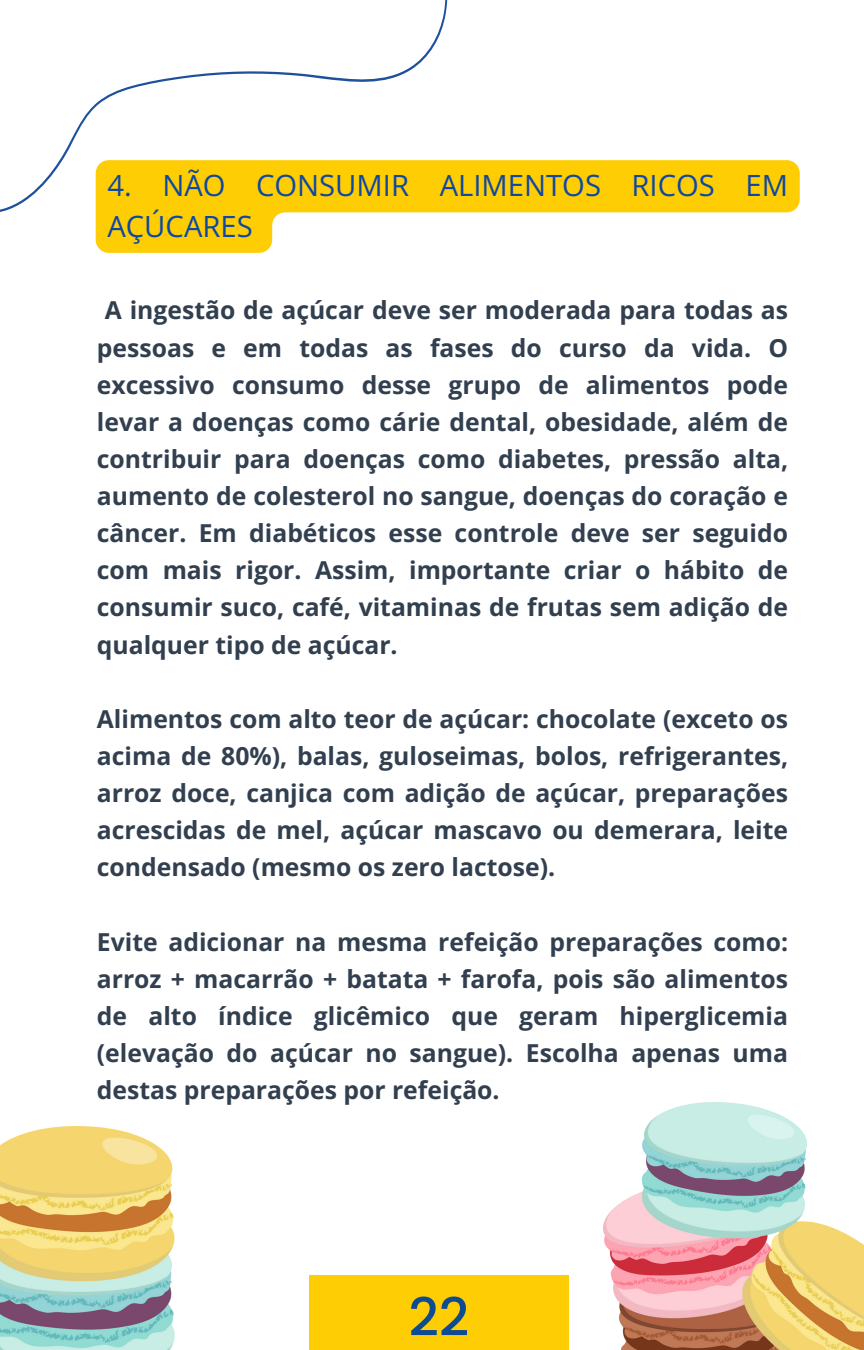
<style>
.page{position:relative;width:864px;height:1350px;background:#fff}
.page>*{position:absolute;margin:0;border:0;box-sizing:border-box;transform-origin:0 0}
.t1{font:500 52.43px "Poppins";color:#0d4b92}
.t2{font:29.25px/40.5px "Open Sans";color:#0e47a5}
.t3{font:700 24.75px/37.1px "Open Sans";color:#323f4f;text-align:justify}
</style>
<div class="page">
<svg style="left:0;top:0;width:448px;height:242px"></svg>
<div style="left:309px;top:1276px;width:259px;height:74px;background:#fecd03"></div>
<img style="left:604px;top:1103px;width:260px;height:247px">
<img style="left:0;top:1127px;width:174px;height:223px">
<svg style="left:96px;top:160px;width:704px;height:93px;fill:#fecd03"></svg>
<p class="t2" style="left:107px;top:165px;width:682px">4. NÃO CONSUMIR ALIMENTOS RICOS EM<br>AÇÚCARES</p>
<p class="t3" style="left:97px;top:291px;width:693px;text-indent:8px">A ingestão de açúcar deve ser moderada para todas as pessoas e em todas as fases do curso da vida. O excessivo consumo desse grupo de alimentos pode levar a doenças como cárie dental, obesidade, além de contribuir para doenças como diabetes, pressão alta, aumento de colesterol no sangue, doenças do coração e câncer. Em diabéticos esse controle deve ser seguido com mais rigor. Assim, importante criar o hábito de consumir suco, café, vitaminas de frutas sem adição de qualquer tipo de açúcar.</p>
<p class="t3" style="left:97px;top:700px;width:693px">Alimentos com alto teor de açúcar: chocolate (exceto os acima de 80%), balas, guloseimas, bolos, refrigerantes, arroz doce, canjica com adição de açúcar, preparações acrescidas de mel, açúcar mascavo ou demerara, leite condensado (mesmo os zero lactose).</p>
<p class="t3" style="left:97px;top:922px;width:693px">Evite adicionar na mesma refeição preparações como: arroz + macarrão + batata + farofa, pois são alimentos de alto índice glicêmico que geram hiperglicemia (elevação do açúcar no sangue). Escolha apenas uma destas preparações por refeição.</p>
<p class="t1" style="left:409px;top:1281px;width:62px">22</p>
</div>
